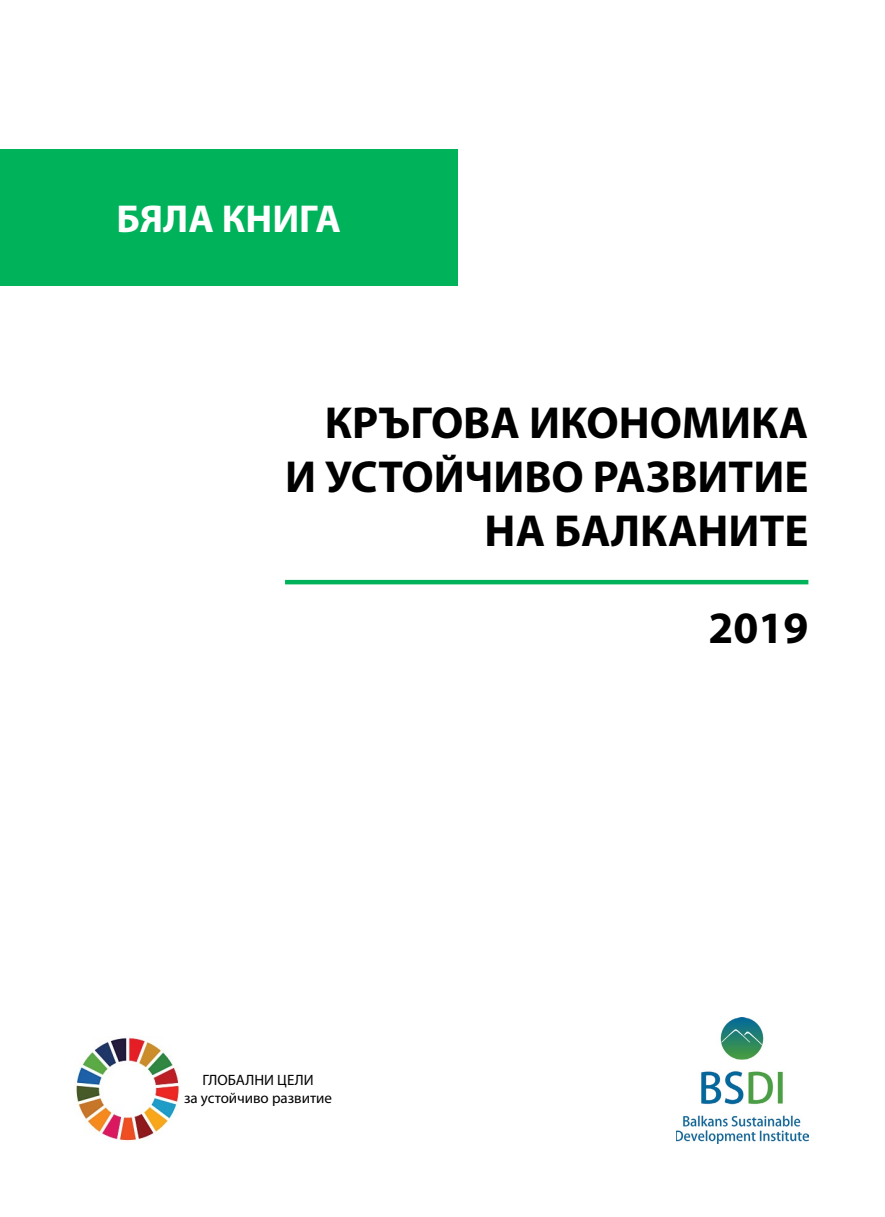
<style>
.page{position:relative;width:885px;height:1217px;background:#fff}
.page>*{position:absolute;margin:0;border:0;box-sizing:border-box;transform-origin:0 0}
.t1{font:700 45px/54px "Myriad Pro";color:#000;text-align:right}
.t2{font:700 39px "Myriad Pro";color:#fff}
.t3{font:15px/18px "Myriad Pro";color:#000;text-align:center}
</style>
<div class="page">
<div style="left:0;top:149px;width:457px;height:136px;background:#00b25a"></div>
<div style="left:285px;top:579px;width:523px;height:5px;background:#00b25a"></div>
<img style="left:76px;top:1037px;width:104px;height:104px">
<img style="left:676px;top:1017px;width:132px;height:125px">
<p class="t2" style="left:116px;top:193px;width:226px">БЯЛА КНИГА</p>
<p class="t1" style="left:285px;top:394px;width:525px">КРЪГОВА ИКОНОМИКА<br>И УСТОЙЧИВО РАЗВИТИЕ<br>НА БАЛКАНИТЕ</p>
<p class="t3" style="left:184px;top:1070px;width:149px">ГЛОБАЛНИ ЦЕЛИ<br>за устойчиво развитие</p>
<p class="t1" style="left:708px;top:599px;width:101px">2019</p>
</div>
